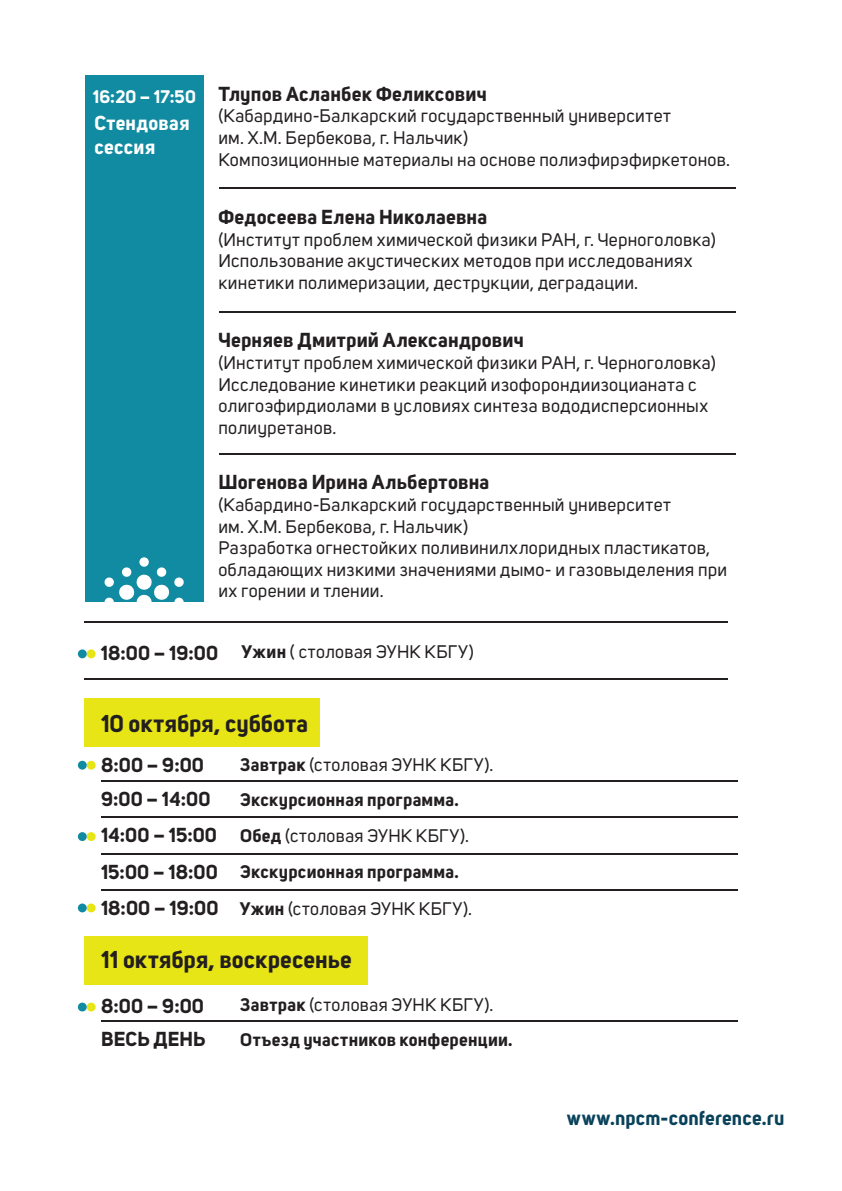
<style>
.page{position:relative;width:842px;height:1191px;background:#fff}
.page>*{position:absolute;margin:0;border:0;box-sizing:border-box;transform-origin:0 0}
.t1{font:700 24px "Uni Sans";letter-spacing:.005em;color:#231f20}
.t2{font:700 20px "Uni Sans";letter-spacing:.01em;color:#231f20}
.t3{font:700 20px "Uni Sans";letter-spacing:.015em;color:#09425a}
.t4{font:700 20px/24px "Uni Sans";letter-spacing:.015em;color:#fff}
.t5{font:18px/21.6px "Uni Sans";letter-spacing:.015em;color:#231f20}
.t6{font:700 18px "Uni Sans";letter-spacing:.015em;color:#231f20}
.t7{font:700 18px "Uni Sans";letter-spacing:.01em;color:#fff}
.s1{font-weight:700;font-size:20px}
.s2{font-weight:700}
.s3{font-size:20px}
</style>
<div class="page">
<div style="left:85px;top:75px;width:118px;height:527px;background:#118ba1"></div>
<svg style="left:139px;top:557px;width:10px;height:10px"></svg>
<svg style="left:104px;top:567px;width:80px;height:55px"></svg>
<div style="left:84px;top:699px;width:236px;height:48px;background:#e7e515"></div>
<div style="left:84px;top:936px;width:283px;height:48px;background:#e7e515"></div>
<hr style="left:219px;top:188px;width:516px;height:1px;background:#231f20">
<hr style="left:219px;top:311px;width:516px;height:1px;background:#231f20">
<hr style="left:219px;top:453px;width:516px;height:1px;background:#231f20">
<hr style="left:84px;top:622px;width:643px;height:1px;background:#231f20">
<hr style="left:84px;top:678px;width:643px;height:1px;background:#231f20">
<hr style="left:101px;top:780px;width:636px;height:1px;background:#231f20">
<hr style="left:101px;top:1021px;width:636px;height:1px;background:#231f20">
<hr style="left:101px;top:853px;width:636px;height:1px;background:#231f20">
<hr style="left:101px;top:816px;width:636px;height:1px;background:#231f20">
<hr style="left:101px;top:889px;width:636px;height:1px;background:#231f20">
<div style="left:87px;top:760px;width:9px;height:9px;background:#e7e515;border-radius:50%"></div>
<div style="left:87px;top:649px;width:9px;height:9px;background:#e7e515;border-radius:50%"></div>
<div style="left:87px;top:832px;width:9px;height:9px;background:#e7e515;border-radius:50%"></div>
<div style="left:87px;top:903px;width:9px;height:9px;background:#e7e515;border-radius:50%"></div>
<div style="left:78px;top:760px;width:9px;height:9px;background:#118ba1;border-radius:50%"></div>
<div style="left:78px;top:649px;width:9px;height:9px;background:#118ba1;border-radius:50%"></div>
<div style="left:78px;top:832px;width:9px;height:9px;background:#118ba1;border-radius:50%"></div>
<div style="left:78px;top:903px;width:9px;height:9px;background:#118ba1;border-radius:50%"></div>
<div style="left:87px;top:1002px;width:9px;height:9px;background:#e7e515;border-radius:50%"></div>
<div style="left:78px;top:1002px;width:9px;height:9px;background:#118ba1;border-radius:50%"></div>
<p class="t7" style="left:93px;top:85px;width:105px">16:20 – 17:50</p>
<p class="t4" style="left:94px;top:110px;width:97px">Стендовая сессия</p>
<p class="t2" style="left:218px;top:81px;width:270px">Тлупов Асланбек Феликсович</p>
<p class="t5" style="left:218px;top:105px;width:513px">(Кабардино-Балкарский государственный университет<br>им. Х.М. Бербекова, г. Нальчик)<br>Композиционные материалы на основе полиэфирэфиркетонов.</p>
<p class="t2" style="left:218px;top:205px;width:270px">Федосеева Елена Николаевна</p>
<p class="t5" style="left:218px;top:229px;width:499px">(Институт проблем химической физики РАН, г. Черноголовка)<br>Использование акустических методов при исследованиях кинетики полимеризации, деструкции, деградации.</p>
<p class="t2" style="left:218px;top:328px;width:307px">Черняев Дмитрий Александрович</p>
<p class="t5" style="left:218px;top:352px;width:499px">(Институт проблем химической физики РАН, г. Черноголовка)<br>Исследование кинетики реакций изофорондиизоцианата с олигоэфирдиолами в условиях синтеза вододисперсионных полиуретанов.</p>
<p class="t2" style="left:218px;top:470px;width:272px">Шогенова Ирина Альбертовна</p>
<p class="t5" style="left:218px;top:494px;width:510px">(Кабардино-Балкарский государственный университет<br>им. Х.М. Бербекова, г. Нальчик)<br>Разработка огнестойких поливинилхлоридных пластикатов, обладающих низкими значениями дымо- и газовыделения при их горении и тлении.</p>
<p class="t5" style="left:101px;top:641px;width:374px"><span class="s1">18:00 – 19:00</span> <span class="s2">Ужин</span> ( столовая ЭУНК КБГУ)</p>
<h1 class="t1" style="left:101px;top:708px;width:209px">10 октября, суббота</h1>
<p class="t5" style="left:240px;top:754px;width:255px"><span class="s2">Завтрак</span> (столовая ЭУНК КБГУ).</p>
<p class="t2" style="left:101px;top:786px;width:111px">9:00 – 14:00</p>
<p class="t6" style="left:240px;top:788px;width:220px">Экскурсионная программа.</p>
<p class="t2" style="left:101px;top:753px;width:104px">8:00 – 9:00</p>
<p class="t5" style="left:101px;top:825px;width:370px"><span class="s1">14:00 – 15:00</span> <span class="s2">Обед</span> (столовая ЭУНК КБГУ).</p>
<p class="t6" style="left:101px;top:861px;width:359px"><span class="s3">15:00 – 18:00</span> Экскурсионная программа.</p>
<p class="t5" style="left:101px;top:898px;width:372px"><span class="s1">18:00 – 19:00</span> <span class="s2">Ужин</span> (столовая ЭУНК КБГУ).</p>
<h1 class="t1" style="left:101px;top:945px;width:252px">11 октября, воскресенье</h1>
<p class="t5" style="left:240px;top:994px;width:255px"><span class="s2">Завтрак</span> (столовая ЭУНК КБГУ).</p>
<p class="t2" style="left:101px;top:1027px;width:106px">ВЕСЬ ДЕНЬ</p>
<p class="t6" style="left:240px;top:1028px;width:274px">Отъезд участников конференции.</p>
<p class="t2" style="left:101px;top:993px;width:104px">8:00 – 9:00</p>
<p class="t3" style="left:567px;top:1105px;width:219px">www.npcm-conference.ru</p>
</div>
